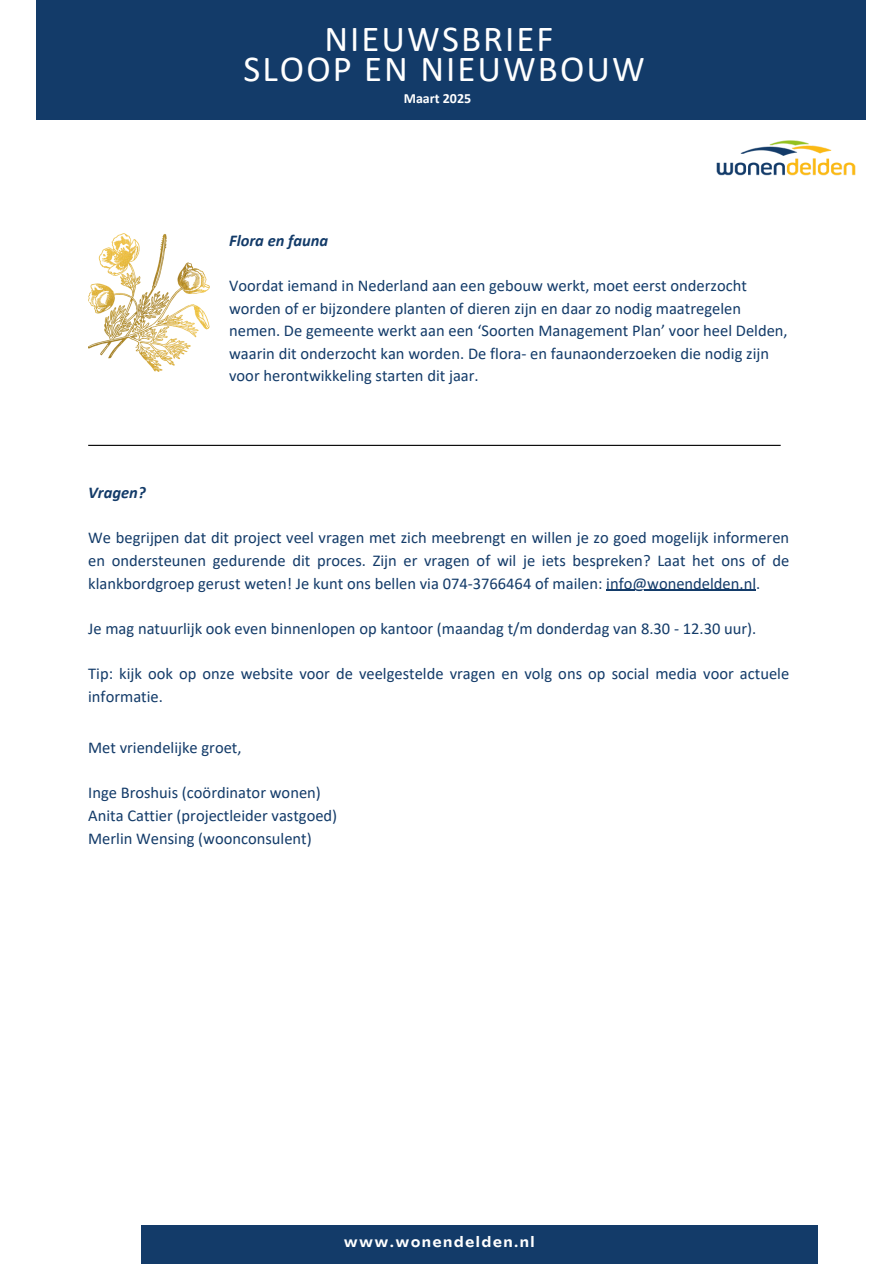
<style>
.page{position:relative;width:894px;height:1264px;background:#fff}
.page>*{position:absolute;margin:0;border:0;box-sizing:border-box;transform-origin:0 0}
.t1{font:36.75px/30.3px "Calibri";letter-spacing:.055em;color:#fff;text-align:center}
.t2{font:16.5px/22.5px "Calibri";color:#133b69}
.t3{font:italic 700 16.5px "Calibri";color:#133b69}
.t4{font:700 14.85px "Agrandir";letter-spacing:.135em;color:#fff}
.t5{font:700 13.95px "Calibri";color:#fff}
</style>
<div class="page">
<div style="left:36px;top:0;width:829px;height:120px;background:#133b69"></div>
<div style="left:141px;top:1225px;width:676px;height:38px;background:#133b69"></div>
<img style="left:716px;top:140px;width:140px;height:36px">
<img style="left:88px;top:233px;width:122px;height:138px">
<hr style="left:606px;top:590px;width:150px;height:1px;background:#133b69">
<hr style="left:88px;top:445px;width:692px;height:1px;background:#000">
<h1 class="t1" style="left:243px;top:26px;width:403px">NIEUWSBRIEF<br>SLOOP EN NIEUWBOUW</h1>
<p class="t5" style="left:403px;top:92px;width:69px">Maart 2025</p>
<p class="t3" style="left:229px;top:234px;width:101px">Flora en fauna</p>
<h2 class="t2" style="left:229px;top:276px;width:560px">Voordat iemand in Nederland aan een gebouw werkt, moet eerst onderzocht worden of er bijzondere planten of dieren zijn en daar zo nodig maatregelen nemen. De gemeente werkt aan een ‘Soorten Management Plan’ voor heel Delden, waarin dit onderzocht kan worden. De flora- en faunaonderzoeken die nodig zijn voor herontwikkeling starten dit jaar.</h2>
<h3 class="t3" style="left:88px;top:485px;width:59px">Vragen?</h3>
<p class="t2" style="left:88px;top:528px;width:702px">We begrijpen dat dit project veel vragen met zich meebrengt en willen je zo goed mogelijk informeren</p>
<h2 class="t2" style="left:88px;top:550px;width:702px">en ondersteunen gedurende dit proces. Zijn er vragen of wil je iets bespreken? Laat het ons of de klankbordgroep gerust weten! Je kunt ons bellen via 074-3766464 of mailen: info@wonendelden.nl.</h2>
<h3 class="t2" style="left:88px;top:618px;width:669px">Je mag natuurlijk ook even binnenlopen op kantoor (maandag t/m donderdag van 8.30 - 12.30 uur).</h3>
<h3 class="t2" style="left:88px;top:663px;width:702px">Tip: kijk ook op onze website voor de veelgestelde vragen en volg ons op social media voor actuele informatie.</h3>
<h3 class="t2" style="left:88px;top:737px;width:155px">Met vriendelijke groet,</h3>
<h3 class="t2" style="left:88px;top:782px;width:250px">Inge Broshuis (coördinator wonen)<br>Anita Cattier (projectleider vastgoed)<br>Merlin Wensing (woonconsulent)</h3>
<p class="t4" style="left:344px;top:1235px;width:191px">www.wonendelden.nl</p>
</div>
